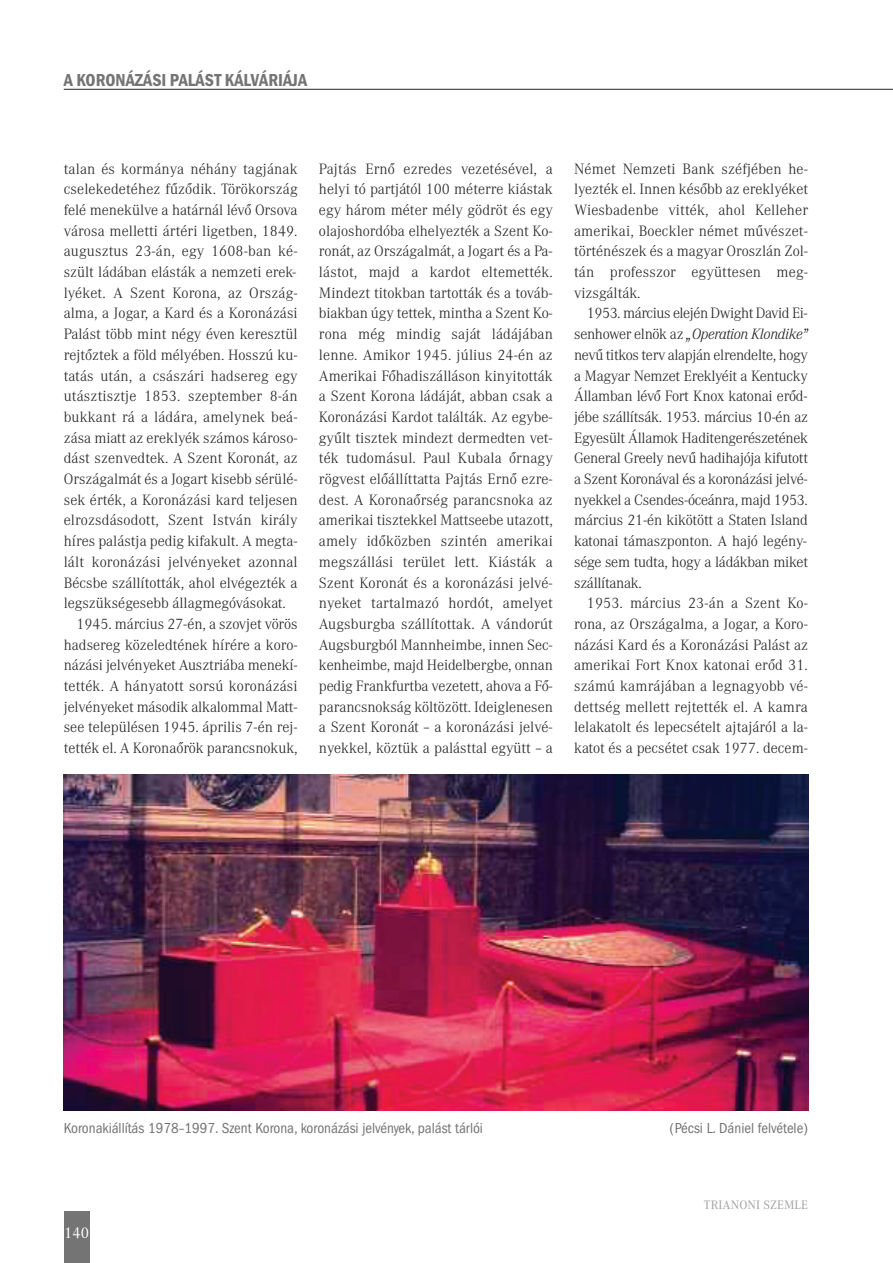
<style>
.page{position:relative;width:893px;height:1263px;background:#fff}
.page>*{position:absolute;margin:0;border:0;box-sizing:border-box;transform-origin:0 0}
.t1{font:600 condensed 18px "Franklin Gothic";color:#757475}
.t2{font:condensed 15px "ITC Franklin Gothic Std";color:#757475}
.t3{font:15px "Corporate A";color:#fff}
.t4{font:300 14.7px/20.7px "Corporate A";color:#252324;text-align:justify}
.t5{font:12px "Corporate A";letter-spacing:.01em;color:#a1a09f}
.s1{font-style:italic}
</style>
<div class="page">
<hr style="left:64px;top:89px;width:829px;height:1px;background:#252324">
<div style="left:64px;top:1212px;width:25px;height:51px;background:#757475"></div>
<img style="left:64px;top:774px;width:744px;height:337px">
<p class="t1" style="left:64px;top:69px;width:245px">A KORONÁZÁSI PALÁST KÁLVÁRIÁJA</p>
<p class="t4" style="left:64px;top:159px;width:235px">talan és kormánya néhány tagjának</p>
<p class="t4" style="left:64px;top:180px;width:235px">cselekedetéhez fűződik. Törökország</p>
<p class="t4" style="left:64px;top:201px;width:235px">felé menekülve a határnál lévő Orsova</p>
<p class="t4" style="left:64px;top:221px;width:235px">városa melletti ártéri ligetben, 1849.</p>
<p class="t4" style="left:64px;top:242px;width:235px">augusztus 23-án, egy 1608-ban ké-</p>
<p class="t4" style="left:64px;top:263px;width:234px">szült ládában elásták a nemzeti erek-</p>
<p class="t4" style="left:64px;top:283px;width:235px">lyéket. A Szent Korona, az Ország-</p>
<p class="t4" style="left:64px;top:304px;width:235px">alma, a Jogar, a Kard és a Koronázási</p>
<p class="t4" style="left:64px;top:325px;width:235px">Palást több mint négy éven keresztül</p>
<p class="t4" style="left:64px;top:346px;width:235px">rejtőztek a föld mélyében. Hosszú ku-</p>
<p class="t4" style="left:64px;top:366px;width:235px">tatás után, a császári hadsereg egy</p>
<p class="t4" style="left:64px;top:387px;width:235px">utásztisztje 1853. szeptember 8-án</p>
<p class="t4" style="left:64px;top:408px;width:235px">bukkant rá a ládára, amelynek beá-</p>
<p class="t4" style="left:64px;top:428px;width:235px">zása miatt az ereklyék számos károso-</p>
<p class="t4" style="left:64px;top:449px;width:235px">dást szenvedtek. A Szent Koronát, az</p>
<p class="t4" style="left:64px;top:470px;width:235px">Országalmát és a Jogart kisebb sérülé-</p>
<p class="t4" style="left:64px;top:490px;width:235px">sek érték, a Koronázási kard teljesen</p>
<p class="t4" style="left:64px;top:511px;width:235px">elrozsdásodott, Szent István király</p>
<p class="t4" style="left:64px;top:532px;width:235px">híres palástja pedig kifakult. A megta-</p>
<p class="t4" style="left:64px;top:553px;width:235px">lált koronázási jelvényeket azonnal</p>
<p class="t4" style="left:64px;top:573px;width:235px">Bécsbe szállították, ahol elvégezték a</p>
<p class="t4" style="left:64px;top:594px;width:224px">legszükségesebb állagmegóvásokat.</p>
<p class="t4" style="left:77px;top:615px;width:223px">1945. március 27-én, a szovjet vörös</p>
<p class="t4" style="left:64px;top:635px;width:235px">hadsereg közeledtének hírére a koro-</p>
<p class="t4" style="left:64px;top:656px;width:235px">názási jelvényeket Ausztriába menekí-</p>
<p class="t4" style="left:64px;top:677px;width:235px">tették. A hányatott sorsú koronázási</p>
<p class="t4" style="left:64px;top:697px;width:235px">jelvényeket második alkalommal Matt-</p>
<p class="t4" style="left:64px;top:718px;width:235px">see településen 1945. április 7-én rej-</p>
<p class="t4" style="left:64px;top:739px;width:235px">tették el. A Koronaőrök parancsnokuk,</p>
<p class="t4" style="left:319px;top:159px;width:235px">Pajtás Ernő ezredes vezetésével, a helyi tó partjától 100 méterre kiástak egy három méter mély gödröt és egy olajoshordóba elhelyezték a Szent Ko&shy;ronát, az Országalmát, a Jogart és a Pa&shy;lástot, majd a kardot eltemették.<br>Mindezt titokban tartották és a továb&shy;biakban úgy tettek, mintha a Szent Ko&shy;rona még mindig saját ládájában lenne. Amikor 1945. július 24-én az Amerikai Főhadiszálláson kinyitották a Szent Korona ládáját, abban csak a Koronázási Kardot találták. Az egybe&shy;gyűlt tisztek mindezt dermedten vet&shy;ték tudomásul. Paul Kubala őrnagy rögvest előállíttatta Pajtás Ernő ezre&shy;dest. A Koronaőrség parancsnoka az amerikai tisztekkel Mattseebe utazott, amely időközben szintén amerikai megszállási terület lett. Kiásták a Szent Koronát és a koronázási jelvé&shy;nyeket tartalmazó hordót, amelyet Augsburgba szállítottak. A vándorút Augsburgból Mannheimbe, innen Sec&shy;kenheimbe, majd Heidelbergbe, onnan pedig Frankfurtba vezetett, ahova a Fő&shy;parancsnokság költözött. Ideiglenesen a Szent Koronát – a koronázási jelvé&shy;nyekkel, köztük a palásttal együtt – a</p>
<p class="t4" style="left:574px;top:159px;width:235px">Német Nemzeti Bank széfjében he&shy;lyezték el. Innen később az ereklyéket Wiesbadenbe vitték, ahol Kelleher amerikai, Boeckler német művészet&shy;történészek és a magyar Oroszlán Zol&shy;tán professzor együttesen meg&shy;vizsgálták.</p>
<p class="t4" style="left:574px;top:304px;width:235px;text-indent:13px">1953. március elején Dwight David Ei&shy;senhower elnök az <span class="s1">„Operation Klondike” </span>nevű titkos terv alapján elrendelte, hogy a Magyar Nemzet Ereklyéit a Kentucky Államban lévő Fort Knox katonai erőd&shy;jébe szállítsák. 1953. március 10-én az Egyesült Államok Haditengerészetének General Greely nevű hadihajója kifutott a Szent Koronával és a koronázási jelvé&shy;nyekkel a Csendes-óceánra, majd 1953. március 21-én kikötött a Staten Island katonai támaszponton. A hajó legény&shy;sége sem tudta, hogy a ládákban miket szállítanak.</p>
<p class="t4" style="left:574px;top:594px;width:235px;text-indent:13px">1953. március 23-án a Szent Ko&shy;rona, az Országalma, a Jogar, a Koro&shy;názási Kard és a Koronázási Palást az amerikai Fort Knox katonai erőd 31. számú kamrájában a legnagyobb vé&shy;dettség mellett rejtették el. A kamra lelakatolt és lepecsételt ajtajáról a la&shy;katot és a pecsétet csak 1977. decem-</p>
<p class="t2" style="left:64px;top:1119px;width:421px">Koronakiállítás 1978–1997. Szent Korona, koronázási jelvények, palást tárlói</p>
<p class="t2" style="left:669px;top:1119px;width:140px">(Pécsi L. Dániel felvétele)</p>
<p class="t3" style="left:64px;top:1225px;width:26px">140</p>
<p class="t5" style="left:704px;top:1198px;width:105px">TRIANONI SZEMLE</p>
</div>
